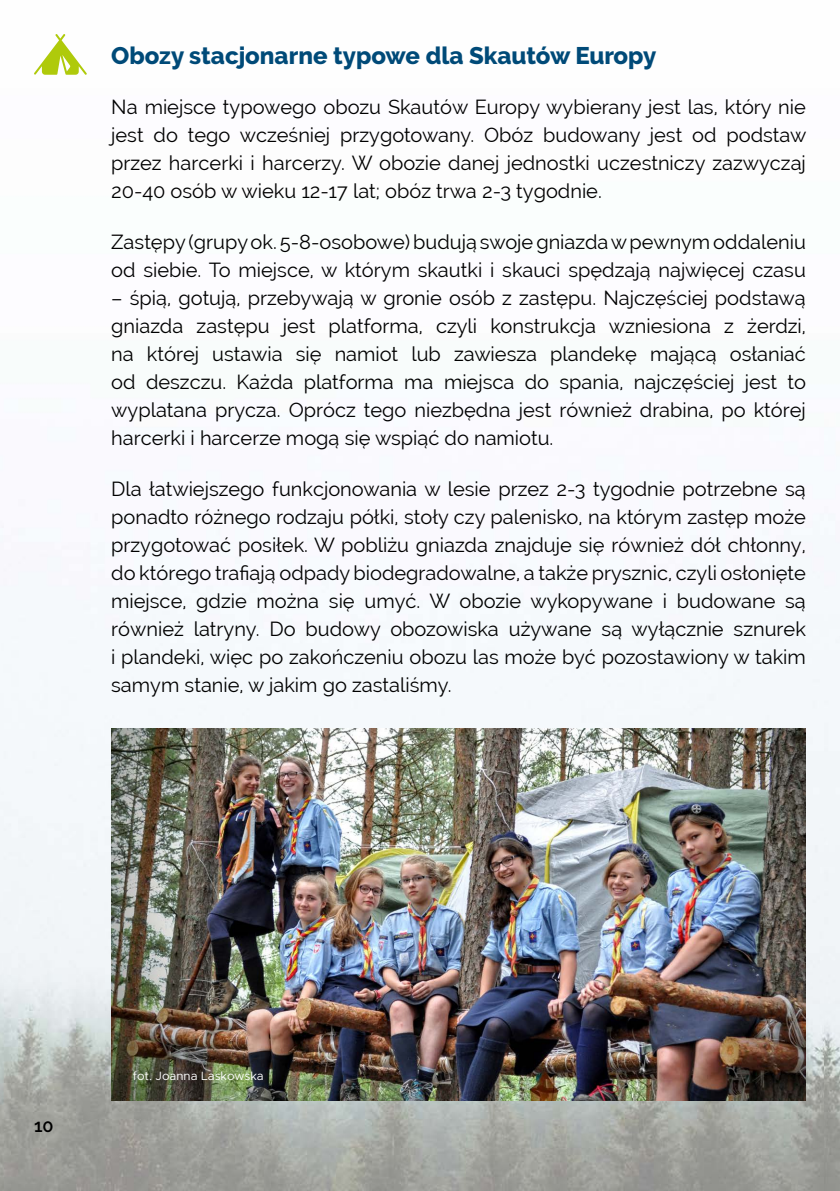
<style>
.page{position:relative;width:840px;height:1191px;background:#fff}
.page>*{position:absolute;margin:0;border:0;box-sizing:border-box;transform-origin:0 0}
.t1{font:800 24px "Raleway";color:#004a78}
.t2{font:20px/28px "Raleway";color:#000;text-align:justify}
.t3{font:600 18px "Raleway";color:#000}
.t4{font:12px "Metropolis";color:#fff}
</style>
<div class="page">
<img style="left:0;top:554px;width:839px;height:637px">
<svg style="left:34px;top:34px;width:53px;height:41px"></svg>
<img style="left:111px;top:729px;width:694px;height:371px">
<p class="t1" style="left:111px;top:42px;width:546px">Obozy stacjonarne typowe dla Skautów Europy</p>
<p class="t2" style="left:111px;top:93px;width:696px">Na miejsce typowego obozu Skautów Europy wybierany jest las, który nie jest do tego wcześniej przygotowany. Obóz budowany jest od podstaw przez harcerki i harcerzy. W obozie danej jednostki uczestniczy zazwyczaj 20-40 osób w wieku 12-17 lat; obóz trwa 2-3 tygodnie.</p>
<p class="t2" style="left:111px;top:228px;width:695px">Zastępy (grupy ok. 5-8-osobowe) budują swoje gniazda w pewnym oddaleniu od siebie. To miejsce, w którym skautki i skauci spędzają najwięcej czasu</p>
<p class="t2" style="left:111px;top:284px;width:695px">– śpią, gotują, przebywają w gronie osób z zastępu. Najczęściej podstawą gniazda zastępu jest platforma, czyli konstrukcja wzniesiona z żerdzi, na której ustawia się namiot lub zawiesza plandekę mającą osłaniać od deszczu. Każda platforma ma miejsca do spania, najczęściej jest to wyplatana prycza. Oprócz tego niezbędna jest również drabina, po której harcerki i harcerze mogą się wspiąć do namiotu.</p>
<p class="t2" style="left:111px;top:475px;width:695px">Dla łatwiejszego funkcjonowania w lesie przez 2-3 tygodnie potrzebne są ponadto różnego rodzaju półki, stoły czy palenisko, na którym zastęp może przygotować posiłek. W pobliżu gniazda znajduje się również dół chłonny, do którego trafiają odpady biodegradowalne, a także prysznic, czyli osłonięte miejsce, gdzie można się umyć. W obozie wykopywane i budowane są również latryny. Do budowy obozowiska używane są wyłącznie sznurek i plandeki, więc po zakończeniu obozu las może być pozostawiony w takim samym stanie, w jakim go zastaliśmy.</p>
<p class="t3" style="left:34px;top:1115px;width:21px">10</p>
<p class="t4" style="left:133px;top:1068px;width:132px">fot. Joanna Laskowska</p>
</div>
